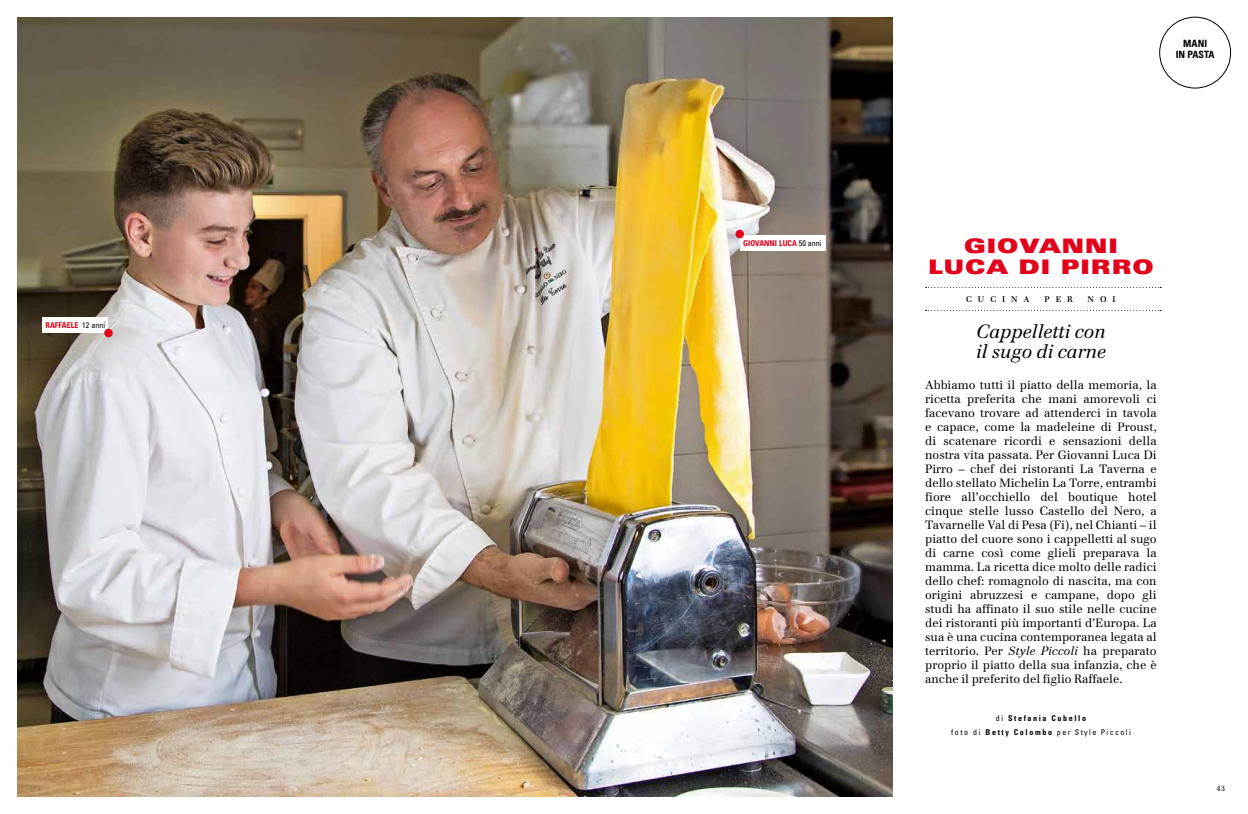
<style>
.page{position:relative;width:1248px;height:814px;background:#fff}
.page>*{position:absolute;margin:0;border:0;box-sizing:border-box;transform-origin:0 0}
.t1{font:20px/21px "Univers LT Std X Black Ex";letter-spacing:.05em;color:#e2001a;text-align:center}
.t2{font:italic 19px/20px "Emona";letter-spacing:-.01em;color:#000}
.t3{font:12px/14px "Emona";color:#000;text-align:justify}
.t4{font:12px "Emona SC";letter-spacing:.5em;color:#000}
.t5{font:700 condensed 10px/11px "Univers LT Std";color:#000;text-align:center}
.t6{font:700 condensed 8px/13.5px "Univers LT Std";letter-spacing:.2em;color:#000;text-align:center}
.t7{font:700 condensed 8px "Univers LT Std";color:#e2001a}
.t8{font:8px "Emona";color:#000}
.s1{font-weight:400;color:#000}
.s2{font-style:italic}
.s3{font-weight:400}
</style>
<div class="page">
<img style="left:17px;top:17px;width:875px;height:780px">
<div style="left:740px;top:235px;width:85px;height:16px;background:#fff"></div>
<div style="left:735px;top:230px;width:9px;height:8px;background:#e2001a;border-radius:50%"></div>
<div style="left:43px;top:317px;width:65px;height:16px;background:#fff"></div>
<div style="left:104px;top:329px;width:9px;height:8px;background:#e2001a;border-radius:50%"></div>
<svg style="left:925px;top:287px;width:236px;height:1px"></svg>
<svg style="left:925px;top:310px;width:236px;height:1px"></svg>
<div style="left:1159px;top:17px;width:71px;height:71px;border:1px solid #000;border-radius:50%"></div>
<p class="t7" style="left:46px;top:320px;width:61px">RAFFAELE <span class="s1">12 anni</span></p>
<p class="t7" style="left:743px;top:238px;width:80px">GIOVANNI LUCA <span class="s1">50 anni</span></p>
<p class="t5" style="left:1175px;top:38px;width:40px">MANI<br>IN PASTA</p>
<h1 class="t1" style="left:928px;top:235px;width:227px">GIOVANNI<br>LUCA DI PIRRO</h1>
<p class="t4" style="left:966px;top:290px;width:151px">cucina per noi</p>
<h2 class="t2" style="left:975px;top:321px;width:132px">Cappelletti con il sugo di carne</h2>
<p class="t3" style="left:925px;top:377px;width:233px">Abbiamo tutti il piatto della memoria, la ricetta preferita che mani amorevoli ci facevano trovare ad attenderci in tavola e capace, come la madeleine di Proust, di scatenare ricordi e sensazioni della nostra vita passata. Per Giovanni Luca Di Pirro – chef dei ristoranti La Taverna e dello stellato Michelin La Torre, entrambi fiore all’occhiello del boutique hotel cinque stelle lusso Castello del Nero, a Tavarnelle Val di Pesa (Fi), nel Chianti – il piatto del cuore sono i cappelletti al sugo di carne così come glieli preparava la mamma. La ricetta dice molto delle radici dello chef: romagnolo di nascita, ma con origini abruzzesi e campane, dopo gli studi ha affinato il suo stile nelle cucine dei ristoranti più importanti d’Europa. La sua è una cucina contemporanea legata al territorio. Per <span class="s2">Style Piccoli</span> ha preparato proprio il piatto della sua infanzia, che è anche il preferito del figlio Raffaele.</p>
<p class="t6" style="left:950px;top:711px;width:181px"><span class="s3">di</span> STEFANIA CUBELLO<br><span class="s3">foto di</span> BETTY COLOMBO <span class="s3">per Style Piccoli</span></p>
<p class="t8" style="left:1216px;top:783px;width:10px">43</p>
</div>
